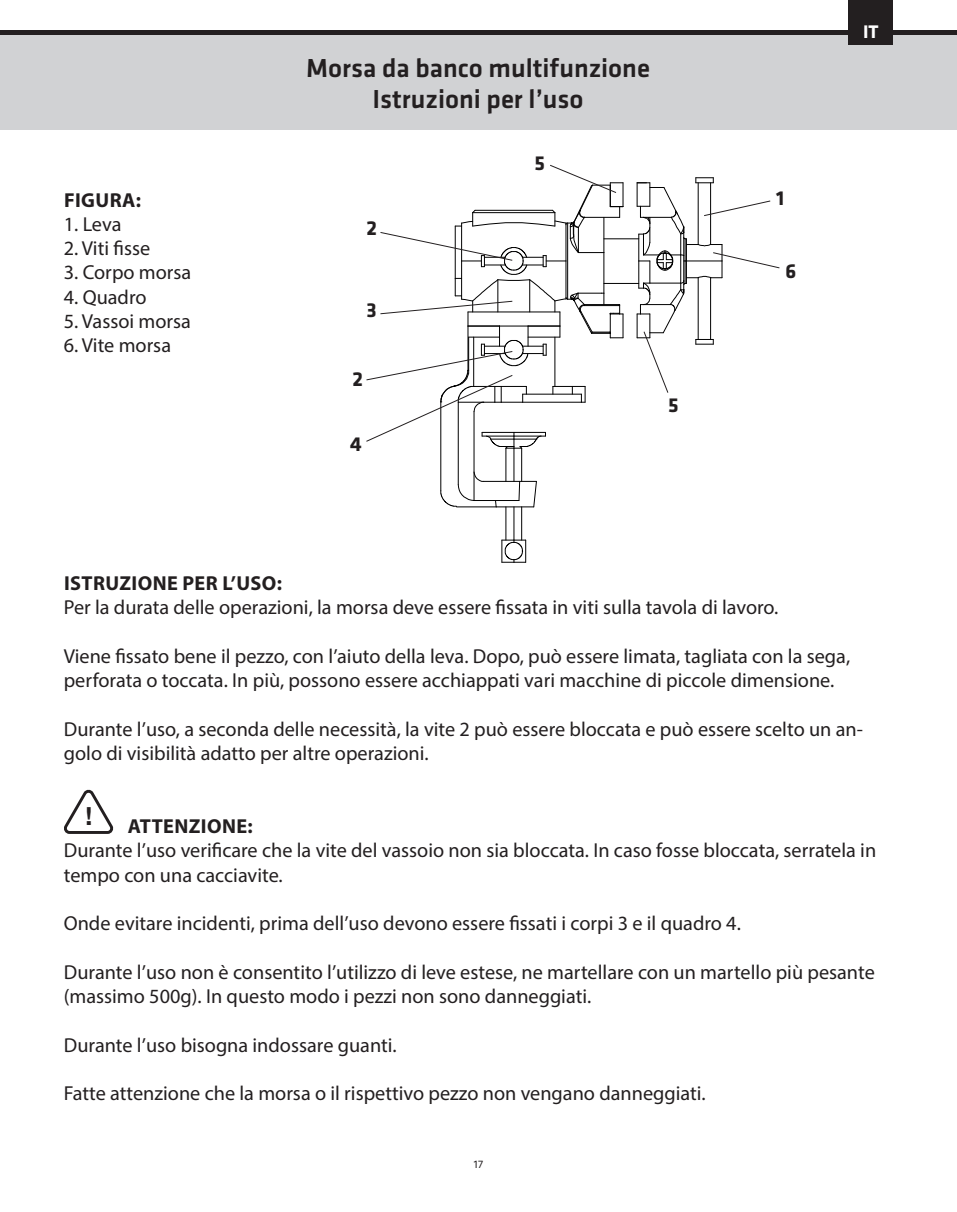
<style>
.page{position:relative;width:957px;height:1212px;background:#fff}
.page>*{position:absolute;margin:0;border:0;box-sizing:border-box;transform-origin:0 0}
.t1{font:500 27px/31.5px "Klavika Basic";color:#231f20;text-align:center}
.t2{font:700 24.75px "Helvetica Neue";color:#231f20}
.t3{font:700 20.93px "Klavika Basic";color:#231f20}
.t4{font:20.25px/24.3px "Myriad Pro";color:#231f20}
.t5{font:700 20.25px "Myriad Pro";letter-spacing:.02em;color:#231f20}
.t6{font:700 18.9px "Klavika Basic";color:#fff}
.t7{font:11.25px "Klavika Basic";color:#231f20}
</style>
<div class="page">
<div style="left:0;top:30px;width:957px;height:26px;background:#231f20"></div>
<div style="left:0;top:35px;width:957px;height:95px;background:#d1d2d4"></div>
<div style="left:848px;top:0;width:45px;height:45px;background:#231f20"></div>
<hr style="left:521px;top:507px;width:1px;height:33px;background:#000">
<hr style="left:521px;top:448px;width:1px;height:33px;background:#000">
<hr style="left:505px;top:448px;width:1px;height:33px;background:#000">
<hr style="left:505px;top:507px;width:1px;height:33px;background:#000">
<hr style="left:604px;top:238px;width:35px;height:1px;background:#000">
<hr style="left:604px;top:283px;width:35px;height:1px;background:#000">
<hr style="left:513px;top:507px;width:1px;height:33px;background:#000">
<hr style="left:513px;top:448px;width:1px;height:33px;background:#000">
<svg style="left:501px;top:540px;width:25px;height:23px"></svg>
<hr style="left:458px;top:402px;width:1px;height:83px;background:#000">
<hr style="left:473px;top:412px;width:1px;height:88px;background:#000">
<hr style="left:484px;top:481px;width:36px;height:1px;background:#000">
<hr style="left:474px;top:500px;width:45px;height:1px;background:#000">
<hr style="left:496px;top:506px;width:38px;height:1px;background:#000">
<svg style="left:518px;top:481px;width:19px;height:26px"></svg>
<svg style="left:440px;top:471px;width:44px;height:36px"></svg>
<hr style="left:440px;top:402px;width:1px;height:89px;background:#000">
<hr style="left:456px;top:506px;width:40px;height:1px;background:#000">
<svg style="left:64px;top:789px;width:50px;height:45px"></svg>
<svg style="left:637px;top:177px;width:143px;height:216px"></svg>
<svg style="left:366px;top:164px;width:257px;height:285px"></svg>
<p class="t5" style="left:64px;top:186px;width:79px">FIGURA:</p>
<p class="t4" style="left:64px;top:212px;width:59px">1. Leva</p>
<p class="t4" style="left:64px;top:236px;width:88px">2. Viti fisse</p>
<p class="t4" style="left:64px;top:260px;width:129px">3. Corpo morsa</p>
<p class="t4" style="left:64px;top:284px;width:84px">4. Quadro</p>
<p class="t4" style="left:64px;top:309px;width:129px">5. Vassoi morsa</p>
<p class="t4" style="left:64px;top:333px;width:109px">6. Vite morsa</p>
<h1 class="t1" style="left:306px;top:51px;width:345px">Morsa da banco multifunzione<br>Istruzioni per l’uso</h1>
<p class="t3" style="left:366px;top:213px;width:12px">2</p>
<p class="t3" style="left:534px;top:148px;width:12px">5</p>
<p class="t3" style="left:366px;top:295px;width:12px">3</p>
<p class="t3" style="left:352px;top:364px;width:12px">2</p>
<p class="t3" style="left:350px;top:428px;width:13px">4</p>
<p class="t3" style="left:668px;top:390px;width:12px">5</p>
<p class="t3" style="left:776px;top:183px;width:10px">1</p>
<p class="t3" style="left:785px;top:256px;width:12px">6</p>
<p class="t6" style="left:863px;top:18px;width:17px">IT</p>
<p class="t5" style="left:64px;top:570px;width:219px">ISTRUZIONE PER L’USO:</p>
<p class="t4" style="left:64px;top:595px;width:716px">Per la durata delle operazioni, la morsa deve essere fissata in viti sulla tavola di lavoro.</p>
<p class="t4" style="left:64px;top:643px;width:788px">Viene fissato bene il pezzo, con l’aiuto della leva. Dopo, può essere limata, tagliata con la sega, perforata o toccata. In più, possono essere acchiappati vari macchine di piccole dimensione.</p>
<p class="t4" style="left:64px;top:716px;width:800px">Durante l’uso, a seconda delle necessità, la vite 2 può essere bloccata e può essere scelto un an&shy;golo di visibilità adatto per altre operazioni.</p>
<p class="t2" style="left:85px;top:796px;width:8px">!</p>
<p class="t5" style="left:128px;top:813px;width:126px">ATTENZIONE:</p>
<p class="t4" style="left:64px;top:838px;width:814px">Durante l’uso verificare che la vite del vassoio non sia bloccata. In caso fosse bloccata, serratela in tempo con una cacciavite.</p>
<p class="t4" style="left:64px;top:911px;width:678px">Onde evitare incidenti, prima dell’uso devono essere fissati i corpi 3 e il quadro 4.</p>
<p class="t4" style="left:64px;top:959px;width:812px">Durante l’uso non è consentito l’utilizzo di leve estese, ne martellare con un martello più pesante (massimo 500g). In questo modo i pezzi non sono danneggiati.</p>
<p class="t4" style="left:64px;top:1032px;width:334px">Durante l’uso bisogna indossare guanti.</p>
<p class="t4" style="left:64px;top:1081px;width:643px">Fatte attenzione che la morsa o il rispettivo pezzo non vengano danneggiati.</p>
<p class="t7" style="left:474px;top:1157px;width:11px">17</p>
</div>
